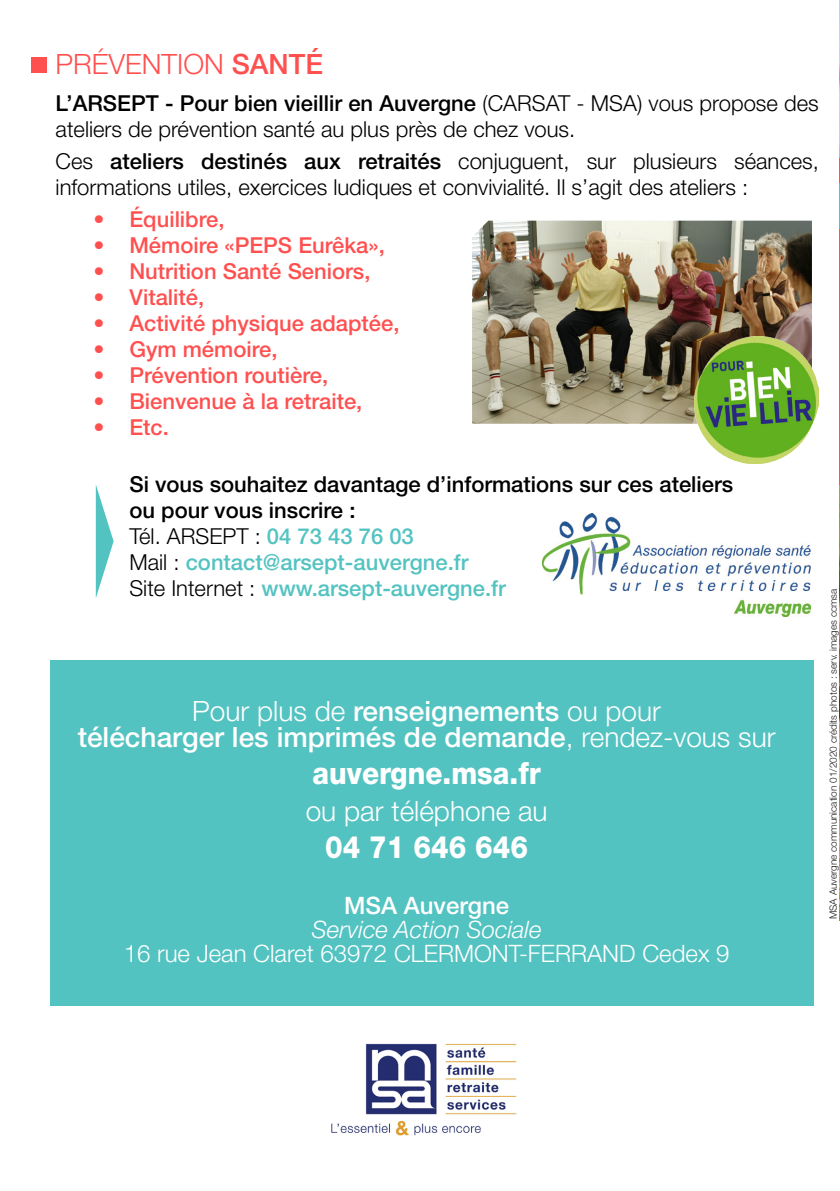
<style>
.page{position:relative;width:840px;height:1191px;background:#fff}
.page>*{position:absolute;margin:0;border:0;box-sizing:border-box;transform-origin:0 0}
.t1{font:800 30.8px "Helvetica Neue LT Std";color:#fff;scale:.91 1}
.t2{font:500 28px/26px "Helvetica Neue LT Std";color:#fff;text-align:center}
.t3{font:300 28px "Helvetica Neue LT Std";color:#fff}
.t4{font:300 28px "Helvetica Neue LT Std";color:#ff5050}
.t5{font:300 24px/24px "Helvetica Neue LT Std";color:#fff;text-align:center}
.t6{font:300 22px/26px "Helvetica Neue LT Std";color:#000}
.t7{font:500 22px/26px "Helvetica Neue LT Std";color:#000}
.t8{font:500 22px "Helvetica Neue LT Std";color:#ff5050}
.t9{font:300 10px "Helvetica Neue LT Std";color:#231f20}
.s1{font-weight:500}
.s2{font-weight:300}
.s3{color:#53c3c1}
.s4{font-style:italic}
</style>
<div class="page">
<hr style="left:838px;top:158px;width:1px;height:326px;background:#ff5050">
<hr style="left:838px;top:183px;width:1px;height:45px;background:#53c3c1">
<div style="left:50px;top:660px;width:762px;height:346px;background:#53c3c1"></div>
<img style="left:331px;top:1043px;width:186px;height:93px">
<div style="left:31px;top:57px;width:16px;height:16px;background:#ff5050"></div>
<img style="left:542px;top:513px;width:268px;height:104px">
<img style="left:472px;top:221px;width:339px;height:203px">
<svg style="left:96px;top:485px;width:17px;height:113px"></svg>
<img style="left:694px;top:336px;width:124px;height:128px">
<p class="t4" style="left:56px;top:47px;width:269px">PRÉVENTION <span class="s1">SANTÉ</span></p>
<p class="t6" style="left:56px;top:90px;width:764px"><span class="s1">L’ARSEPT - Pour bien vieillir en Auvergne</span> (CARSAT - MSA) vous propose des ateliers de prévention santé au plus près de chez vous.</p>
<p class="t6" style="left:56px;top:147px;width:764px">Ces <span class="s1">ateliers destinés aux retraités</span> conjuguent, sur plusieurs séances, informations utiles, exercices ludiques et convivialité. Il s’agit des ateliers :</p>
<p class="t8" style="left:93px;top:205px;width:132px">• Équilibre,</p>
<p class="t8" style="left:93px;top:231px;width:293px">• Mémoire «PEPS Eurêka»,</p>
<p class="t8" style="left:93px;top:257px;width:278px">• Nutrition Santé Seniors,</p>
<p class="t8" style="left:93px;top:283px;width:112px">• Vitalité,</p>
<p class="t8" style="left:93px;top:310px;width:307px">• Activité physique adaptée,</p>
<p class="t8" style="left:93px;top:336px;width:185px">• Gym mémoire,</p>
<p class="t8" style="left:93px;top:362px;width:236px">• Prévention routière,</p>
<p class="t8" style="left:93px;top:388px;width:270px">• Bienvenue à la retraite,</p>
<p class="t8" style="left:93px;top:414px;width:77px">• Etc.</p>
<p class="t7" style="left:129px;top:471px;width:605px">Si vous souhaitez davantage d’informations sur ces ateliers ou pour vous inscrire :<br><span class="s2">Tél. ARSEPT :</span> <span class="s3">04 73 43 76 03<br></span><span class="s2">Mail :</span> <span class="s3">contact@arsept-auvergne.fr<br></span><span class="s2">Site Internet :</span> <span class="s3">www.arsept-auvergne.fr</span></p>
<p class="t2" style="left:78px;top:698px;width:699px"><span class="s2">Pour plus de</span> renseignements <span class="s2">ou pour<br></span>télécharger les imprimés de demande<span class="s2">, rendez-vous sur</span></p>
<p class="t1" style="left:312px;top:755px;width:252px">auvergne.msa.fr</p>
<p class="t3" style="left:305px;top:794px;width:243px">ou par téléphone au</p>
<p class="t1" style="left:325px;top:829px;width:224px">04 71 646 646</p>
<p class="t5" style="left:124px;top:892px;width:607px"><span class="s1">MSA Auvergne<br></span><span class="s4">Service Action Sociale<br></span>16 rue Jean Claret 63972 CLERMONT-FERRAND Cedex 9</p>
<p class="t9" style="left:826px;top:919px;width:332px;rotate:-90deg">MSA Auvergne communication 01/2020 crédits photos : serv. images ccmsa</p>
</div>
